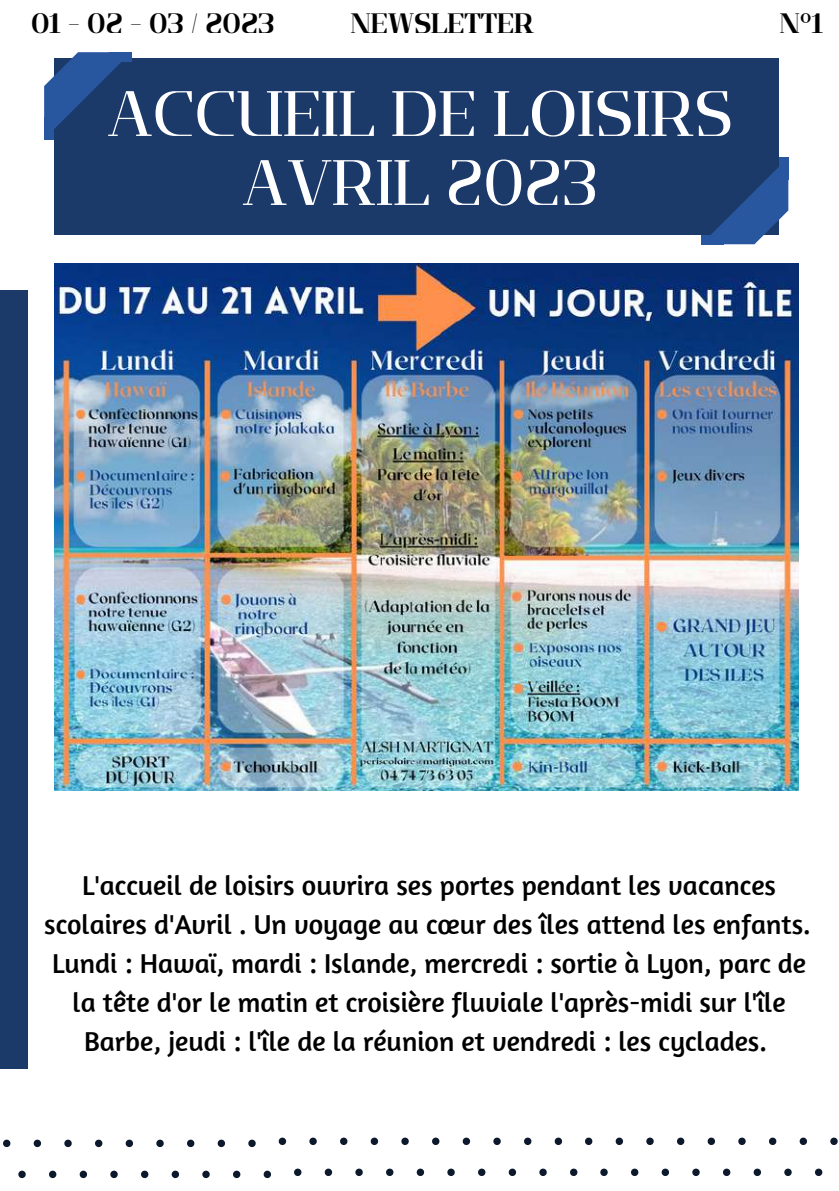
<style>
.page{position:relative;width:839px;height:1191px;background:#fff}
.page>*{position:absolute;margin:0;border:0;box-sizing:border-box;transform-origin:0 0}
.t1{font:64px/69px "Flatory Serif 400";color:#fff;text-align:center}
.t2{font:28px/39px "Amaranth";color:#000;text-align:center}
.t3{font:28px "Flatory Serif 700";color:#000}
</style>
<div class="page">
<div style="left:54px;top:58px;width:724px;height:177px;background:#1b3969"></div>
<div style="left:0;top:290px;width:27px;height:779px;background:#1b3969"></div>
<svg style="left:3px;top:1140px;width:7px;height:7px"></svg>
<svg style="left:34px;top:1140px;width:7px;height:7px"></svg>
<svg style="left:64px;top:1140px;width:8px;height:7px"></svg>
<svg style="left:95px;top:1140px;width:7px;height:7px"></svg>
<svg style="left:126px;top:1140px;width:7px;height:7px"></svg>
<svg style="left:156px;top:1140px;width:8px;height:7px"></svg>
<svg style="left:187px;top:1140px;width:7px;height:7px"></svg>
<svg style="left:218px;top:1140px;width:7px;height:7px"></svg>
<svg style="left:248px;top:1140px;width:8px;height:7px"></svg>
<svg style="left:18px;top:1171px;width:8px;height:7px"></svg>
<svg style="left:49px;top:1171px;width:7px;height:7px"></svg>
<svg style="left:80px;top:1171px;width:7px;height:7px"></svg>
<svg style="left:110px;top:1171px;width:8px;height:7px"></svg>
<svg style="left:141px;top:1171px;width:7px;height:7px"></svg>
<svg style="left:172px;top:1171px;width:7px;height:7px"></svg>
<svg style="left:202px;top:1171px;width:8px;height:7px"></svg>
<svg style="left:233px;top:1171px;width:7px;height:7px"></svg>
<svg style="left:264px;top:1171px;width:7px;height:7px"></svg>
<svg style="left:279px;top:1138px;width:7px;height:7px"></svg>
<svg style="left:309px;top:1138px;width:8px;height:7px"></svg>
<svg style="left:340px;top:1138px;width:7px;height:7px"></svg>
<svg style="left:371px;top:1138px;width:7px;height:7px"></svg>
<svg style="left:401px;top:1138px;width:8px;height:7px"></svg>
<svg style="left:432px;top:1138px;width:7px;height:7px"></svg>
<svg style="left:462px;top:1138px;width:8px;height:7px"></svg>
<svg style="left:493px;top:1138px;width:7px;height:7px"></svg>
<svg style="left:524px;top:1138px;width:7px;height:7px"></svg>
<svg style="left:554px;top:1138px;width:8px;height:7px"></svg>
<svg style="left:294px;top:1169px;width:7px;height:7px"></svg>
<svg style="left:325px;top:1169px;width:7px;height:7px"></svg>
<svg style="left:355px;top:1169px;width:8px;height:7px"></svg>
<svg style="left:386px;top:1169px;width:7px;height:7px"></svg>
<svg style="left:416px;top:1169px;width:8px;height:7px"></svg>
<svg style="left:447px;top:1169px;width:8px;height:7px"></svg>
<svg style="left:478px;top:1169px;width:7px;height:7px"></svg>
<svg style="left:508px;top:1169px;width:8px;height:7px"></svg>
<svg style="left:539px;top:1169px;width:7px;height:7px"></svg>
<svg style="left:570px;top:1169px;width:7px;height:7px"></svg>
<svg style="left:585px;top:1138px;width:7px;height:7px"></svg>
<svg style="left:615px;top:1138px;width:8px;height:7px"></svg>
<svg style="left:646px;top:1138px;width:7px;height:7px"></svg>
<svg style="left:677px;top:1138px;width:7px;height:7px"></svg>
<svg style="left:707px;top:1138px;width:8px;height:7px"></svg>
<svg style="left:738px;top:1138px;width:7px;height:7px"></svg>
<svg style="left:769px;top:1138px;width:7px;height:7px"></svg>
<svg style="left:799px;top:1138px;width:8px;height:7px"></svg>
<svg style="left:830px;top:1138px;width:7px;height:7px"></svg>
<svg style="left:600px;top:1169px;width:7px;height:7px"></svg>
<svg style="left:631px;top:1169px;width:7px;height:7px"></svg>
<svg style="left:661px;top:1169px;width:8px;height:7px"></svg>
<svg style="left:692px;top:1169px;width:7px;height:7px"></svg>
<svg style="left:723px;top:1169px;width:7px;height:7px"></svg>
<svg style="left:753px;top:1169px;width:8px;height:7px"></svg>
<svg style="left:784px;top:1169px;width:7px;height:7px"></svg>
<svg style="left:815px;top:1169px;width:7px;height:7px"></svg>
<svg style="left:44px;top:52px;width:87px;height:87px"></svg>
<svg style="left:701px;top:158px;width:87px;height:86px"></svg>
<img style="left:54px;top:264px;width:744px;height:526px">
<p class="t3" style="left:31px;top:7px;width:245px">01 - 02 - 03 / 2023</p>
<p class="t3" style="left:351px;top:7px;width:185px">NEWSLETTER</p>
<p class="t3" style="left:779px;top:7px;width:45px">N°1</p>
<h1 class="t1" style="left:107px;top:79px;width:627px">ACCUEIL DE LOISIRS<br>AVRIL 2023</h1>
<p class="t2" style="left:44px;top:865px;width:768px">L'accueil de loisirs ouvrira ses portes pendant les vacances scolaires d'Avril . Un voyage au cœur des îles attend les enfants.<br>Lundi : Hawaï, mardi : Islande, mercredi : sortie à Lyon, parc de la tête d'or le matin et croisière fluviale l'après-midi sur l'île Barbe, jeudi : l'île de la réunion et vendredi : les cyclades.</p>
</div>
